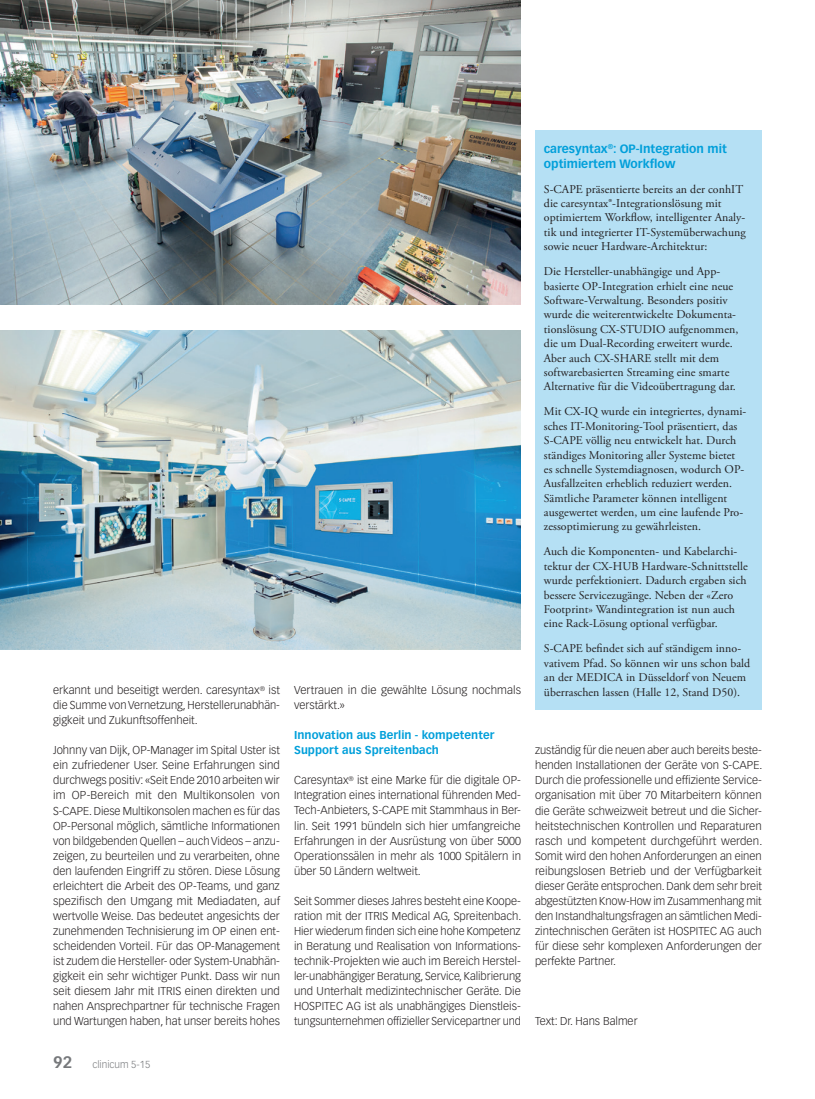
<style>
.page{position:relative;width:815px;height:1099px;background:#fff}
.page>*{position:absolute;margin:0;border:0;box-sizing:border-box;transform-origin:0 0}
.t1{font:11.88px/14.4px "Adobe Garamond Pro";letter-spacing:.005em;color:#231f20}
.t2{font:700 11.88px/14.2px "Vectora LT Std";color:#009fda}
.t3{font:300 11.25px/15px "Vectora LT Std";color:#231f20;text-align:justify}
.t4{font:700 11.25px/15px "Vectora LT Std";letter-spacing:.005em;color:#009fda}
.t5{font:300 10px "Vectora LT Std";color:#76787b}
.s1{font-weight:700;font-size:16.25px}
</style>
<div class="page">
<div style="left:535px;top:130px;width:227px;height:579px;background:#b5e0f4"></div>
<img style="left:0;top:330px;width:521px;height:319px">
<img style="left:0;top:0;width:521px;height:304px">
<p class="t2" style="left:544px;top:142px;width:184px">caresyntax<sup>®</sup>: OP-Integration mit optimiertem Workflow</p>
<p class="t1" style="left:544px;top:182px;width:203px">S-CAPE präsentierte bereits an der conhIT die caresyntax®-Integrationslösung mit optimiertem Workflow, intelligenter Analy&shy;tik und integrierter IT-Systemüberwachung sowie neuer Hardware-Architektur:</p>
<p class="t1" style="left:544px;top:265px;width:196px">Die Hersteller-unabhängige und App&shy;basierte OP-Integration erhielt eine neue Software-Verwaltung. Besonders positiv wurde die weiterentwickelte Dokumenta&shy;tionslösung CX-STUDIO aufgenommen, die um Dual-Recording erweitert wurde.<br>Aber auch CX-SHARE stellt mit dem softwarebasierten Streaming eine smarte Alternative für die Videoübertragung dar.</p>
<p class="t1" style="left:544px;top:405px;width:204px">Mit CX-IQ wurde ein integriertes, dynami&shy;sches IT-Monitoring-Tool präsentiert, das S-CAPE völlig neu entwickelt hat. Durch ständiges Monitoring aller Systeme bietet es schnelle Systemdiagnosen, wodurch OP-Ausfallzeiten erheblich reduziert werden.<br>Sämtliche Parameter können intelligent ausgewertet werden, um eine laufende Pro&shy;zessoptimierung zu gewährleisten.</p>
<p class="t1" style="left:544px;top:545px;width:206px">Auch die Komponenten- und Kabelarchi&shy;tektur der CX-HUB Hardware-Schnittstelle wurde perfektioniert. Dadurch ergaben sich bessere Servicezugänge. Neben der «Zero Footprint» Wandintegration ist nun auch eine Rack-Lösung optional verfügbar.</p>
<p class="t1" style="left:544px;top:642px;width:208px">S-CAPE befindet sich auf ständigem inno&shy;vativem Pfad. So können wir uns schon bald an der MEDICA in Düsseldorf von Neuem</p>
<p class="t3" style="left:53px;top:683px;width:228px">erkannt und beseitigt werden. caresyntax<sup>®</sup> ist</p>
<p class="t1" style="left:544px;top:685px;width:198px">überraschen lassen (Halle 12, Stand D50).</p>
<p class="t3" style="left:53px;top:698px;width:228px">die Summe von Vernetzung, Herstellerunabhän&shy;gigkeit und Zukunftsoffenheit.</p>
<p class="t3" style="left:53px;top:743px;width:228px">Johnny van Dijk, OP-Manager im Spital Uster ist ein zufriedener User. Seine Erfahrungen sind durchwegs positiv: «Seit Ende 2010 arbeiten wir im OP-Bereich mit den Multikonsolen von S-CAPE. Diese Multikonsolen machen es für das OP-Personal möglich, sämtliche Informationen von bildgebenden Quellen – auch Videos – anzu&shy;zeigen, zu beurteilen und zu verarbeiten, ohne den laufenden Eingriff zu stören. Diese Lösung erleichtert die Arbeit des OP-Teams, und ganz spezifisch den Umgang mit Mediadaten, auf wertvolle Weise. Das bedeutet angesichts der zunehmenden Technisierung im OP einen ent&shy;scheidenden Vorteil. Für das OP-Management ist zudem die Hersteller- oder System-Unabhän&shy;gigkeit ein sehr wichtiger Punkt. Dass wir nun seit diesem Jahr mit ITRIS einen direkten und nahen Ansprechpartner für technische Fragen und Wartungen haben, hat unser bereits hohes</p>
<p class="t3" style="left:294px;top:683px;width:228px">Vertrauen in die gewählte Lösung nochmals verstärkt.»</p>
<p class="t4" style="left:294px;top:728px;width:202px">Innovation aus Berlin - kompetenter<br>Support aus Spreitenbach</p>
<p class="t3" style="left:294px;top:773px;width:228px">Caresyntax<sup>®</sup> ist eine Marke für die digitale OP-Integration eines international führenden Med-Tech-Anbieters, S-CAPE mit Stammhaus in Ber&shy;lin. Seit 1991 bündeln sich hier umfangreiche Erfahrungen in der Ausrüstung von über 5000<br>Operationssälen in mehr als 1000 Spitälern in über 50 Ländern weltweit.</p>
<p class="t3" style="left:294px;top:893px;width:229px">Seit Sommer dieses Jahres besteht eine Koope&shy;ration mit der ITRIS Medical AG, Spreitenbach.<br>Hier wiederum finden sich eine hohe Kompetenz in Beratung und Realisation von Informations&shy;technik-Projekten wie auch im Bereich Herstel&shy;ler-unabhängiger Beratung, Service, Kalibrierung und Unterhalt medizintechnischer Geräte. Die HOSPITEC AG ist als unabhängiges Dienstleis&shy;tungsunternehmen offizieller Servicepartner und</p>
<p class="t3" style="left:535px;top:743px;width:229px">zuständig für die neuen aber auch bereits beste&shy;henden Installationen der Geräte von S-CAPE.<br>Durch die professionelle und effiziente Service&shy;organisation mit über 70 Mitarbeitern können die Geräte schweizweit betreut und die Sicher&shy;heitstechnischen Kontrollen und Reparaturen rasch und kompetent durchgeführt werden.<br>Somit wird den hohen Anforderungen an einen reibungslosen Betrieb und der Verfügbarkeit dieser Geräte entsprochen. Dank dem sehr breit abgestützten Know-How im Zusammenhang mit den Instandhaltungsfragen an sämtlichen Medi&shy;zintechnischen Geräten ist HOSPITEC AG auch für diese sehr komplexen Anforderungen der perfekte Partner.</p>
<p class="t3" style="left:535px;top:1013px;width:104px">Text: Dr. Hans Balmer</p>
<p class="t5" style="left:53px;top:1058px;width:99px"><span class="s1">92</span> clinicum 5-15</p>
</div>
